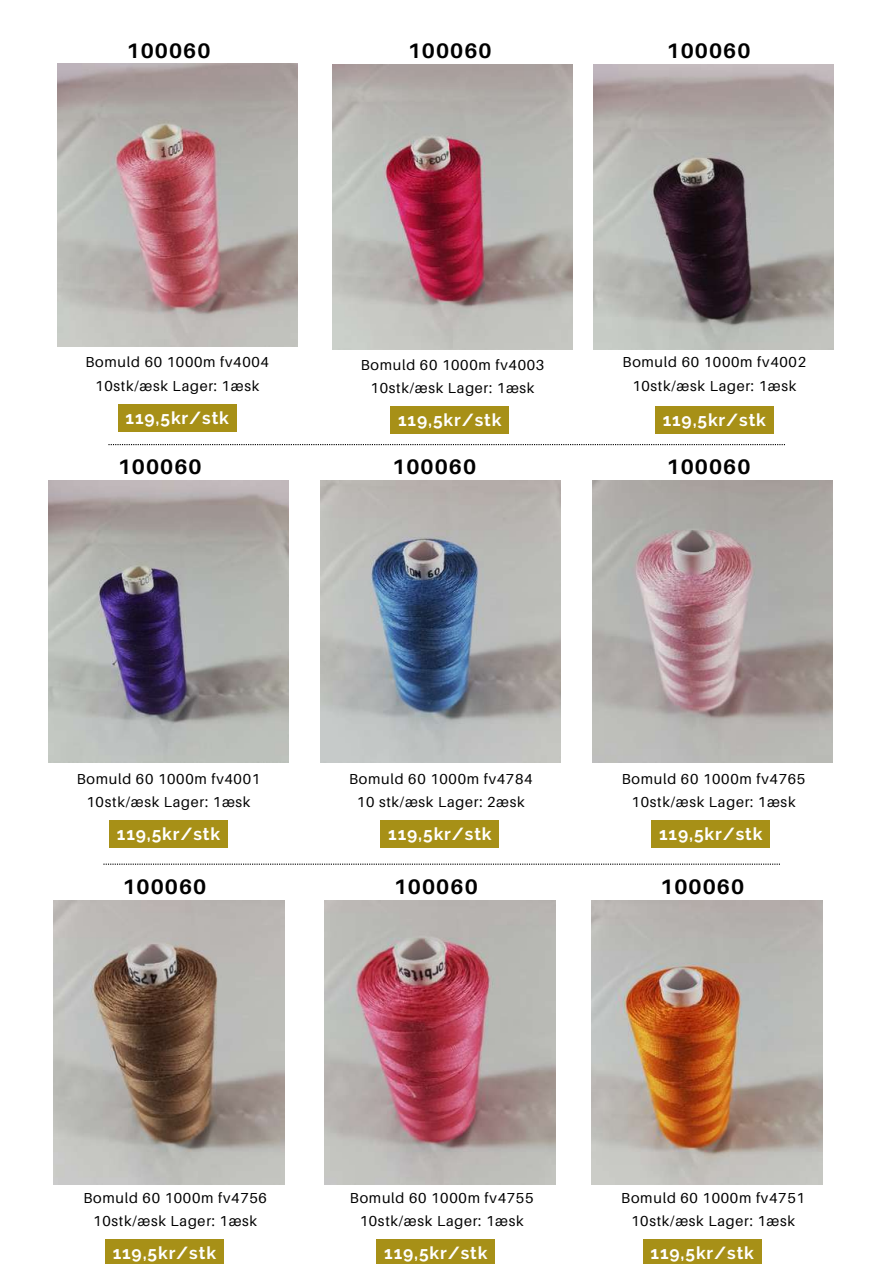
<style>
.page{position:relative;width:893px;height:1264px;background:#fff}
.page>*{position:absolute;margin:0;border:0;box-sizing:border-box;transform-origin:0 0}
.t1{font:700 21px "Aileron";letter-spacing:.05em;color:#000}
.t2{font:700 17.4px "Raleway";letter-spacing:.05em;color:#fff}
.t3{font:14.4px/23.7px "Aileron";letter-spacing:.05em;color:#000;text-align:center}
</style>
<div class="page">
<svg style="left:108px;top:444px;width:677px;height:1px"></svg>
<img style="left:49px;top:480px;width:240px;height:283px">
<img style="left:321px;top:480px;width:239px;height:283px">
<img style="left:592px;top:480px;width:240px;height:283px">
<img style="left:53px;top:900px;width:231px;height:284px">
<svg style="left:103px;top:863px;width:677px;height:1px"></svg>
<img style="left:58px;top:64px;width:239px;height:282px">
<img style="left:594px;top:65px;width:239px;height:284px">
<img style="left:333px;top:65px;width:239px;height:284px">
<img style="left:325px;top:900px;width:230px;height:284px">
<img style="left:591px;top:900px;width:231px;height:284px">
<div style="left:109px;top:820px;width:118px;height:28px;background:#a79017"></div>
<div style="left:381px;top:820px;width:118px;height:28px;background:#a79017"></div>
<div style="left:651px;top:820px;width:118px;height:28px;background:#a79017"></div>
<div style="left:105px;top:1239px;width:118px;height:24px;background:#a79017"></div>
<div style="left:118px;top:404px;width:118px;height:27px;background:#a79017"></div>
<div style="left:655px;top:406px;width:118px;height:28px;background:#a79017"></div>
<div style="left:390px;top:406px;width:119px;height:28px;background:#a79017"></div>
<div style="left:377px;top:1239px;width:118px;height:24px;background:#a79017"></div>
<div style="left:643px;top:1239px;width:118px;height:24px;background:#a79017"></div>
<h1 class="t1" style="left:126px;top:37px;width:85px">100060</h1>
<h1 class="t1" style="left:408px;top:37px;width:85px">100060</h1>
<h1 class="t1" style="left:666px;top:37px;width:85px">100060</h1>
<p class="t3" style="left:85px;top:350px;width:185px">Bomuld 60 1000m fv4004<br>10stk/æsk Lager: 1æsk</p>
<p class="t3" style="left:361px;top:352px;width:185px">Bomuld 60 1000m fv4003<br>10stk/æsk Lager: 1æsk</p>
<p class="t3" style="left:622px;top:350px;width:185px">Bomuld 60 1000m fv4002<br>10stk/æsk Lager: 1æsk</p>
<p class="t2" style="left:126px;top:407px;width:105px">119,5kr/stk</p>
<p class="t2" style="left:398px;top:410px;width:105px">119,5kr/stk</p>
<p class="t2" style="left:662px;top:410px;width:105px">119,5kr/stk</p>
<h1 class="t1" style="left:118px;top:454px;width:85px">100060</h1>
<h1 class="t1" style="left:392px;top:454px;width:85px">100060</h1>
<h1 class="t1" style="left:666px;top:454px;width:85px">100060</h1>
<p class="t3" style="left:77px;top:766px;width:185px">Bomuld 60 1000m fv4001<br>10stk/æsk Lager: 1æsk</p>
<p class="t3" style="left:349px;top:766px;width:185px">Bomuld 60 1000m fv4784<br>10 stk/æsk Lager: 2æsk</p>
<p class="t3" style="left:621px;top:766px;width:185px">Bomuld 60 1000m fv4765<br>10stk/æsk Lager: 1æsk</p>
<p class="t2" style="left:117px;top:823px;width:105px">119,5kr/stk</p>
<p class="t2" style="left:388px;top:823px;width:105px">119,5kr/stk</p>
<p class="t2" style="left:659px;top:823px;width:105px">119,5kr/stk</p>
<h1 class="t1" style="left:122px;top:873px;width:85px">100060</h1>
<h1 class="t1" style="left:394px;top:873px;width:85px">100060</h1>
<h1 class="t1" style="left:660px;top:873px;width:85px">100060</h1>
<p class="t3" style="left:83px;top:1185px;width:185px">Bomuld 60 1000m fv4756<br>10stk/æsk Lager: 1æsk</p>
<p class="t2" style="left:113px;top:1242px;width:105px">119,5kr/stk</p>
<p class="t3" style="left:350px;top:1185px;width:185px">Bomuld 60 1000m fv4755<br>10stk/æsk Lager: 1æsk</p>
<p class="t2" style="left:384px;top:1242px;width:105px">119,5kr/stk</p>
<p class="t3" style="left:621px;top:1185px;width:185px">Bomuld 60 1000m fv4751<br>10stk/æsk Lager: 1æsk</p>
<p class="t2" style="left:650px;top:1242px;width:105px">119,5kr/stk</p>
</div>
